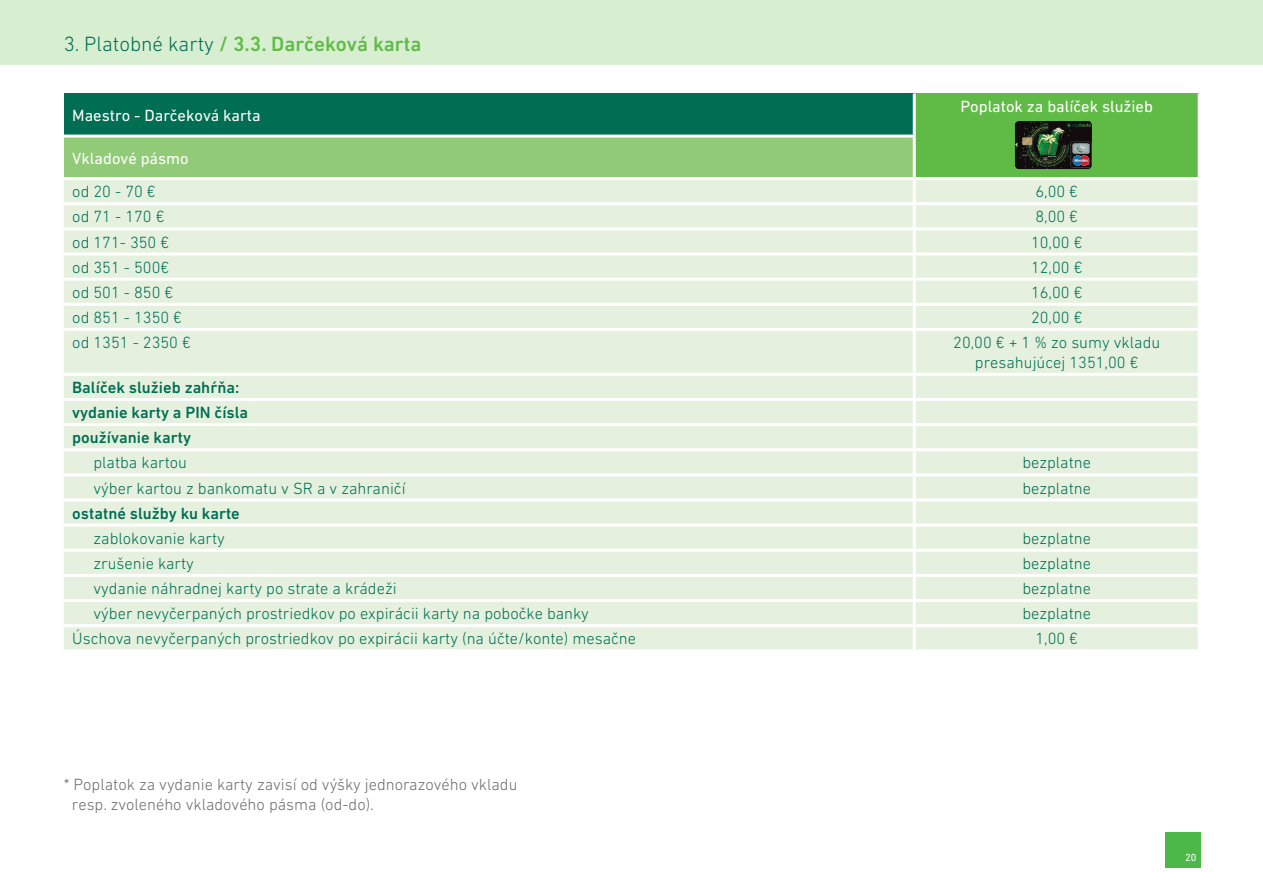
<style>
.page{position:relative;width:1263px;height:893px;background:#fff}
.page>*{position:absolute;margin:0;border:0;box-sizing:border-box;transform-origin:0 0}
.t1{font:500 21px "DIN Next W1 G";color:#60bb46}
.t2{font:300 16.5px/19.8px "DIN Next W1 G";color:#006e53;text-align:center}
.t3{font:300 16.5px/19.8px "DIN Next W1 G";color:#6c6d70}
.t4{font:500 16.5px/25.2px "DIN Next W1 G";color:#006e53}
.t5{font:16.5px "DIN Next W1 G";color:#fff}
.t6{font:10.5px "DIN Next W1 G";color:#fff}
.s1{font-weight:300;color:#006e53}
</style>
<div class="page">
<div style="left:1165px;top:832px;width:36px;height:36px;background:#4cb848"></div>
<div style="left:0;top:0;width:1263px;height:64px;background:#d7eed1"></div>
<div style="left:64px;top:94px;width:850px;height:42px;background:#006e53"></div>
<div style="left:914px;top:94px;width:285px;height:85px;background:#60bb46"></div>
<div style="left:64px;top:136px;width:850px;height:43px;background:#92cb77"></div>
<div style="left:64px;top:180px;width:1134px;height:469px;background:#e5f1de"></div>
<hr style="left:913px;top:94px;width:3px;height:41px;background:#fff">
<hr style="left:1198px;top:94px;width:3px;height:42px;background:#fff">
<hr style="left:1198px;top:136px;width:3px;height:41px;background:#fff">
<hr style="left:914px;top:177px;width:287px;height:3px;background:#fff">
<hr style="left:913px;top:138px;width:3px;height:39px;background:#fff">
<hr style="left:64px;top:135px;width:852px;height:3px;background:#fff">
<hr style="left:64px;top:177px;width:850px;height:3px;background:#fff">
<hr style="left:913px;top:180px;width:3px;height:22px;background:#fff">
<hr style="left:64px;top:202px;width:850px;height:3px;background:#fff">
<hr style="left:913px;top:205px;width:3px;height:22px;background:#fff">
<hr style="left:914px;top:202px;width:287px;height:3px;background:#fff">
<hr style="left:64px;top:227px;width:850px;height:3px;background:#fff">
<hr style="left:913px;top:230px;width:3px;height:22px;background:#fff">
<hr style="left:914px;top:227px;width:287px;height:3px;background:#fff">
<hr style="left:64px;top:252px;width:850px;height:3px;background:#fff">
<hr style="left:913px;top:255px;width:3px;height:23px;background:#fff">
<hr style="left:914px;top:252px;width:287px;height:3px;background:#fff">
<hr style="left:64px;top:278px;width:850px;height:3px;background:#fff">
<hr style="left:913px;top:281px;width:3px;height:22px;background:#fff">
<hr style="left:914px;top:278px;width:287px;height:3px;background:#fff">
<hr style="left:64px;top:303px;width:850px;height:3px;background:#fff">
<hr style="left:913px;top:306px;width:3px;height:22px;background:#fff">
<hr style="left:914px;top:303px;width:287px;height:3px;background:#fff">
<hr style="left:64px;top:328px;width:850px;height:3px;background:#fff">
<hr style="left:913px;top:331px;width:3px;height:42px;background:#fff">
<hr style="left:914px;top:328px;width:287px;height:3px;background:#fff">
<hr style="left:64px;top:373px;width:850px;height:3px;background:#fff">
<hr style="left:913px;top:376px;width:3px;height:22px;background:#fff">
<hr style="left:914px;top:373px;width:287px;height:3px;background:#fff">
<hr style="left:64px;top:398px;width:850px;height:3px;background:#fff">
<hr style="left:913px;top:401px;width:3px;height:22px;background:#fff">
<hr style="left:914px;top:398px;width:287px;height:3px;background:#fff">
<hr style="left:64px;top:423px;width:850px;height:3px;background:#fff">
<hr style="left:913px;top:426px;width:3px;height:22px;background:#fff">
<hr style="left:914px;top:423px;width:287px;height:3px;background:#fff">
<hr style="left:64px;top:448px;width:850px;height:3px;background:#fff">
<hr style="left:913px;top:451px;width:3px;height:22px;background:#fff">
<hr style="left:914px;top:448px;width:287px;height:3px;background:#fff">
<hr style="left:64px;top:473px;width:850px;height:3px;background:#fff">
<hr style="left:913px;top:476px;width:3px;height:22px;background:#fff">
<hr style="left:914px;top:473px;width:287px;height:3px;background:#fff">
<hr style="left:64px;top:498px;width:850px;height:3px;background:#fff">
<hr style="left:913px;top:501px;width:3px;height:23px;background:#fff">
<hr style="left:914px;top:498px;width:287px;height:3px;background:#fff">
<hr style="left:64px;top:524px;width:850px;height:3px;background:#fff">
<hr style="left:913px;top:527px;width:3px;height:22px;background:#fff">
<hr style="left:914px;top:524px;width:287px;height:3px;background:#fff">
<hr style="left:64px;top:549px;width:850px;height:3px;background:#fff">
<hr style="left:913px;top:552px;width:3px;height:22px;background:#fff">
<hr style="left:914px;top:549px;width:287px;height:3px;background:#fff">
<hr style="left:64px;top:574px;width:850px;height:3px;background:#fff">
<hr style="left:913px;top:577px;width:3px;height:22px;background:#fff">
<hr style="left:914px;top:574px;width:287px;height:3px;background:#fff">
<hr style="left:64px;top:599px;width:850px;height:3px;background:#fff">
<hr style="left:913px;top:602px;width:3px;height:22px;background:#fff">
<hr style="left:914px;top:599px;width:287px;height:3px;background:#fff">
<hr style="left:64px;top:624px;width:850px;height:3px;background:#fff">
<hr style="left:913px;top:627px;width:3px;height:22px;background:#fff">
<hr style="left:914px;top:624px;width:287px;height:3px;background:#fff">
<img style="left:1015px;top:121px;width:77px;height:48px">
<p class="t1" style="left:64px;top:32px;width:359px"><span class="s1">3. Platobné karty</span> / 3.3. Darčeková karta</p>
<p class="t5" style="left:72px;top:106px;width:190px">Maestro - Darčeková karta</p>
<p class="t5" style="left:960px;top:97px;width:194px">Poplatok za balíček služieb</p>
<p class="t5" style="left:72px;top:148px;width:118px">Vkladové pásmo</p>
<p class="t2" style="left:72px;top:182px;width:85px">od 20 - 70 €</p>
<p class="t2" style="left:1035px;top:182px;width:44px">6,00 €</p>
<p class="t2" style="left:72px;top:207px;width:94px">od 71 - 170 €</p>
<p class="t2" style="left:1035px;top:207px;width:44px">8,00 €</p>
<p class="t2" style="left:72px;top:232px;width:98px">od 171- 350 €</p>
<p class="t2" style="left:1031px;top:232px;width:53px">10,00 €</p>
<p class="t2" style="left:72px;top:257px;width:98px">od 351 - 500€</p>
<p class="t2" style="left:1031px;top:257px;width:53px">12,00 €</p>
<p class="t2" style="left:72px;top:282px;width:103px">od 501 - 850 €</p>
<p class="t2" style="left:1031px;top:282px;width:53px">16,00 €</p>
<p class="t2" style="left:72px;top:307px;width:111px">od 851 - 1350 €</p>
<p class="t2" style="left:1031px;top:307px;width:53px">20,00 €</p>
<p class="t2" style="left:72px;top:332px;width:120px">od 1351 - 2350 €</p>
<p class="t2" style="left:953px;top:332px;width:209px">20,00 € + 1 % zo sumy vkladu presahujúcej 1351,00 €</p>
<p class="t4" style="left:72px;top:375px;width:177px">Balíček služieb zahŕňa: vydanie karty a PIN čísla používanie karty</p>
<p class="t2" style="left:94px;top:453px;width:95px">platba kartou</p>
<p class="t2" style="left:1022px;top:453px;width:70px">bezplatne</p>
<p class="t2" style="left:94px;top:478px;width:314px">výber kartou z bankomatu v SR a v zahraničí</p>
<p class="t2" style="left:1022px;top:478px;width:70px">bezplatne</p>
<p class="t4" style="left:72px;top:500px;width:169px">ostatné služby ku karte</p>
<p class="t2" style="left:94px;top:528px;width:133px">zablokovanie karty</p>
<p class="t2" style="left:1022px;top:528px;width:70px">bezplatne</p>
<p class="t2" style="left:94px;top:553px;width:102px">zrušenie karty</p>
<p class="t2" style="left:1022px;top:553px;width:70px">bezplatne</p>
<p class="t2" style="left:94px;top:578px;width:305px">vydanie náhradnej karty po strate a krádeži</p>
<p class="t2" style="left:1022px;top:578px;width:70px">bezplatne</p>
<p class="t2" style="left:94px;top:604px;width:497px">výber nevyčerpaných prostriedkov po expirácii karty na pobočke banky</p>
<p class="t2" style="left:1022px;top:604px;width:70px">bezplatne</p>
<p class="t2" style="left:72px;top:629px;width:565px">Úschova nevyčerpaných prostriedkov po expirácii karty (na účte/konte) mesačne</p>
<p class="t2" style="left:1035px;top:629px;width:44px">1,00 €</p>
<p class="t3" style="left:72px;top:775px;width:447px;text-indent:-8px">* Poplatok za vydanie karty zavisí od výšky jednorazového vkladu resp. zvoleného vkladového pásma (od-do).</p>
<p class="t6" style="left:1185px;top:851px;width:13px">20</p>
</div>
